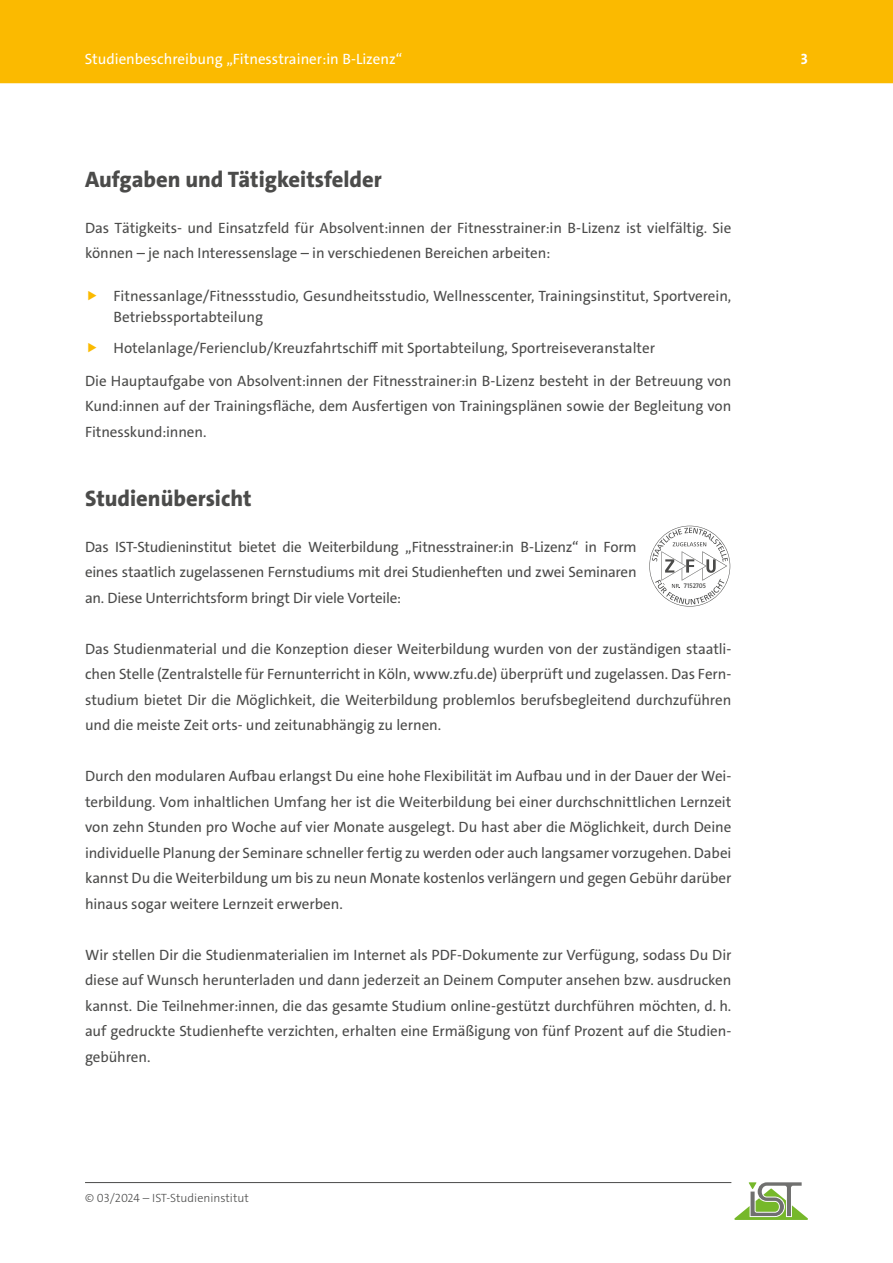
<style>
.page{position:relative;width:893px;height:1263px;background:#fff}
.page>*{position:absolute;margin:0;border:0;box-sizing:border-box;transform-origin:0 0}
.t1{font:800 22.5px "The Sans C4 s";color:#4b4b4a}
.t2{font:15px/25.5px "The Sans C4 s";letter-spacing:-.005em;color:#4b4b4a}
.t3{font:15px "The Sans C4 s";color:#fff}
.t4{font:700 15px "The Sans C4 s";color:#fff}
.t5{font:300 12px "The Sans C4 s";color:#4b4b4a}
.t6{font:600 6.75px "The Sans C4 s";letter-spacing:-.005em;color:#4b4b4a}
</style>
<div class="page">
<hr style="left:85px;top:1182px;width:646px;height:1px;background:#4b4b4a">
<svg style="left:734px;top:1182px;width:74px;height:38px"></svg>
<div style="left:0;top:0;width:893px;height:83px;background:#fbba00"></div>
<svg style="left:649px;top:526px;width:81px;height:80px"></svg>
<p class="t3" style="left:85px;top:49px;width:319px">Studienbeschreibung „Fitnesstrainer:in B-Lizenz“</p>
<p class="t4" style="left:801px;top:49px;width:9px">3</p>
<h1 class="t1" style="left:85px;top:165px;width:298px">Aufgaben und Tätigkeitsfelder</h1>
<p class="t2" style="left:85px;top:215px;width:648px">Das Tätigkeits- und Einsatzfeld für Absolvent:innen der Fitnesstrainer:in B-Lizenz ist vielfältig. Sie können – je nach Interessenslage – in verschiedenen Bereichen arbeiten:</p>
<p class="t2" style="left:114px;top:285px;width:619px;line-height:21px">Fitnessanlage/Fitnessstudio, Gesundheitsstudio, Wellnesscenter, Trainingsinstitut, Sportverein,<br>Betriebssportabteilung</p>
<p class="t2" style="left:85px;top:332px;width:648px;line-height:32.2px;text-indent:28px">Hotelanlage/Ferienclub/Kreuzfahrtschiff mit Sportabteilung, Sportreiseveranstalter<br>Die Hauptaufgabe von Absolvent:innen der Fitnesstrainer:in B-Lizenz besteht in der Betreuung von</p>
<p class="t2" style="left:85px;top:393px;width:648px">Kund:innen auf der Trainingsfläche, dem Ausfertigen von Trainingsplänen sowie der Begleitung von<br>Fitnesskund:innen.</p>
<h1 class="t1" style="left:85px;top:484px;width:168px">Studienübersicht</h1>
<p class="t2" style="left:85px;top:534px;width:553px;text-align:justify">Das IST-Studieninstitut bietet die Weiterbildung „Fitnesstrainer:in B-Lizenz“ in Form eines staatlich zugelassenen Fernstudiums mit drei Studienheften und zwei Seminaren an. Diese Unterrichtsform bringt Dir viele Vorteile:</p>
<p class="t2" style="left:85px;top:636px;width:648px;text-align:justify">Das Studienmaterial und die Konzeption dieser Weiterbildung wurden von der zuständigen staatli&shy;chen Stelle (Zentralstelle für Fernunterricht in Köln, www.zfu.de) überprüft und zugelassen. Das Fern&shy;studium bietet Dir die Möglichkeit, die Weiterbildung problemlos berufsbegleitend durchzuführen und die meiste Zeit orts- und zeitunabhängig zu lernen.</p>
<p class="t2" style="left:85px;top:763px;width:648px;text-align:justify">Durch den modularen Aufbau erlangst Du eine hohe Flexibilität im Aufbau und in der Dauer der Wei&shy;terbildung. Vom inhaltlichen Umfang her ist die Weiterbildung bei einer durchschnittlichen Lernzeit von zehn Stunden pro Woche auf vier Monate ausgelegt. Du hast aber die Möglichkeit, durch Deine individuelle Planung der Seminare schneller fertig zu werden oder auch langsamer vorzugehen. Dabei kannst Du die Weiterbildung um bis zu neun Monate kostenlos verlängern und gegen Gebühr darüber hinaus sogar weitere Lernzeit erwerben.</p>
<p class="t2" style="left:85px;top:942px;width:648px;text-align:justify">Wir stellen Dir die Studienmaterialien im Internet als PDF-Dokumente zur Verfügung, sodass Du Dir diese auf Wunsch herunterladen und dann jederzeit an Deinem Computer ansehen bzw. ausdrucken kannst. Die Teilnehmer:innen, die das gesamte Studium online-gestützt durchführen möchten, d. h. auf gedruckte Studienhefte verzichten, erhalten eine Ermäßigung von fünf Prozent auf die Studien&shy;gebühren.</p>
<p class="t6" style="left:684px;top:581px;width:24px">7152705</p>
<p class="t5" style="left:85px;top:1190px;width:165px">© 03/2024 – IST-Studieninstitut</p>
</div>
